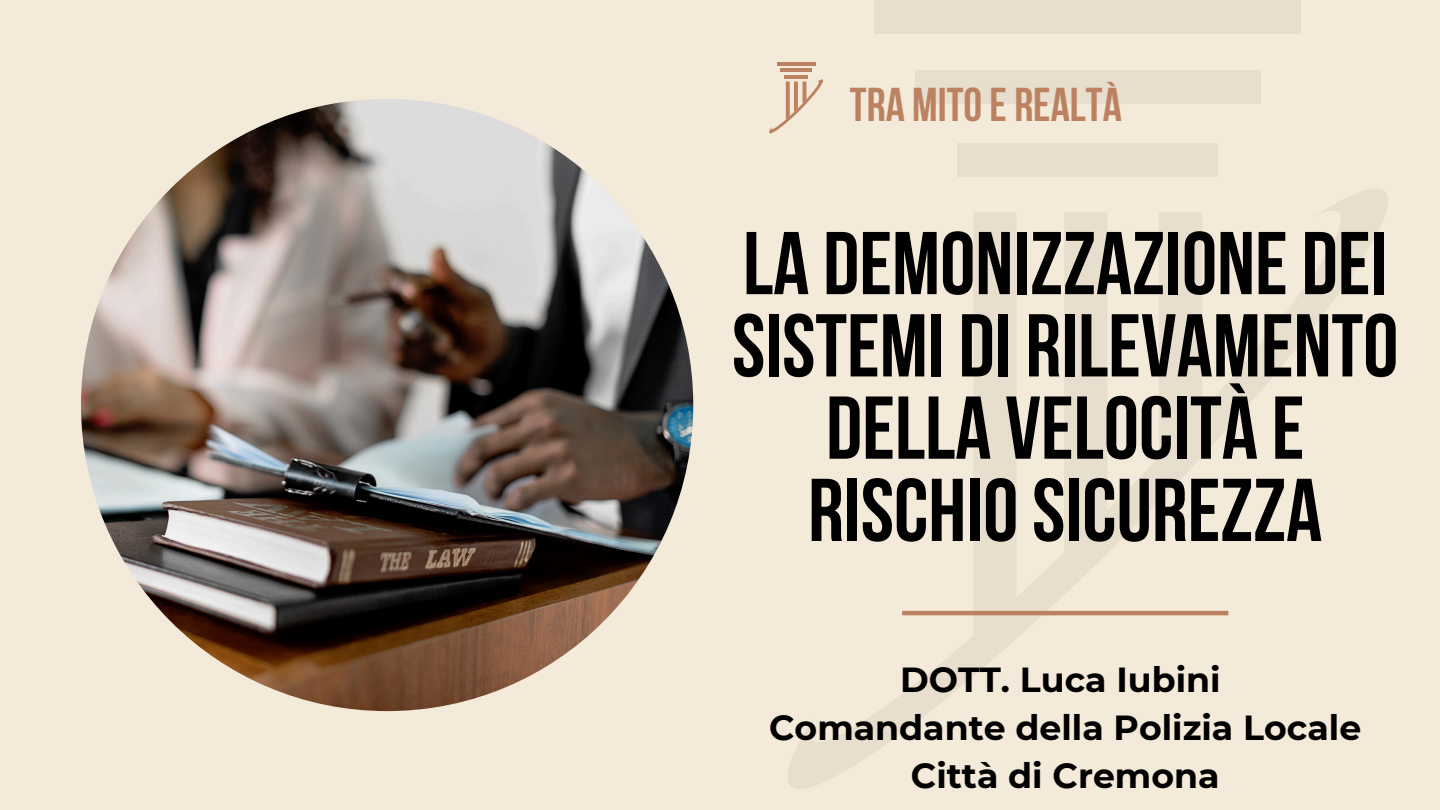
<style>
.page{position:relative;width:1440px;height:810px;background:#f4ead9}
.page>*{position:absolute;margin:0;border:0;box-sizing:border-box;transform-origin:0 0}
.t1{font:700 88.9px/82.3px "Bebas Neue";color:#000;text-align:center}
.t2{font:700 47.3px "Bebas Neue";color:#bb8161}
.t3{font:700 34.7px "Montserrat";color:#000}
</style>
<div class="page">
<hr style="left:777px;top:62px;width:38px;height:3px;background:#bb8161">
<hr style="left:781px;top:69px;width:31px;height:3px;background:#bb8161">
<hr style="left:784px;top:75px;width:24px;height:3px;background:#bb8161">
<svg style="left:769px;top:79px;width:55px;height:55px"></svg>
<div style="left:874px;top:0;width:427px;height:34px;background:#e8dece"></div>
<div style="left:915px;top:70px;width:345px;height:34px;background:#e8dece"></div>
<div style="left:958px;top:143px;width:260px;height:34px;background:#e8dece"></div>
<svg style="left:788px;top:189px;width:600px;height:600px"></svg>
<div style="left:1064px;top:212px;width:43px;height:340px;background:#e8dece"></div>
<div style="left:1159px;top:212px;width:43px;height:245px;background:#e8dece"></div>
<div style="left:973px;top:212px;width:44px;height:423px;background:#e8dece"></div>
<img style="left:81px;top:99px;width:612px;height:612px;border-radius:50%">
<hr style="left:902px;top:611px;width:326px;height:4px;background:#bb8161">
<p class="t2" style="left:850px;top:85px;width:274px">TRA MITOE REALTÀ</p>
<h2 class="t1" style="left:732px;top:231px;width:668px">LA DEMONIZZAZIONE DEI<br>SISTEMI DI RILEVAMENTO<br>DELLA VELOCITÀ E<br>RISCHIOSICUREZZA</h2>
<p class="t3" style="left:900px;top:659px;width:322px">DOTT. Luca Iubini</p>
<h1 class="t3" style="left:769px;top:707px;width:594px">Comandante della Polizia Locale</h1>
<p class="t3" style="left:911px;top:755px;width:310px">Città di Cremona</p>
</div>
